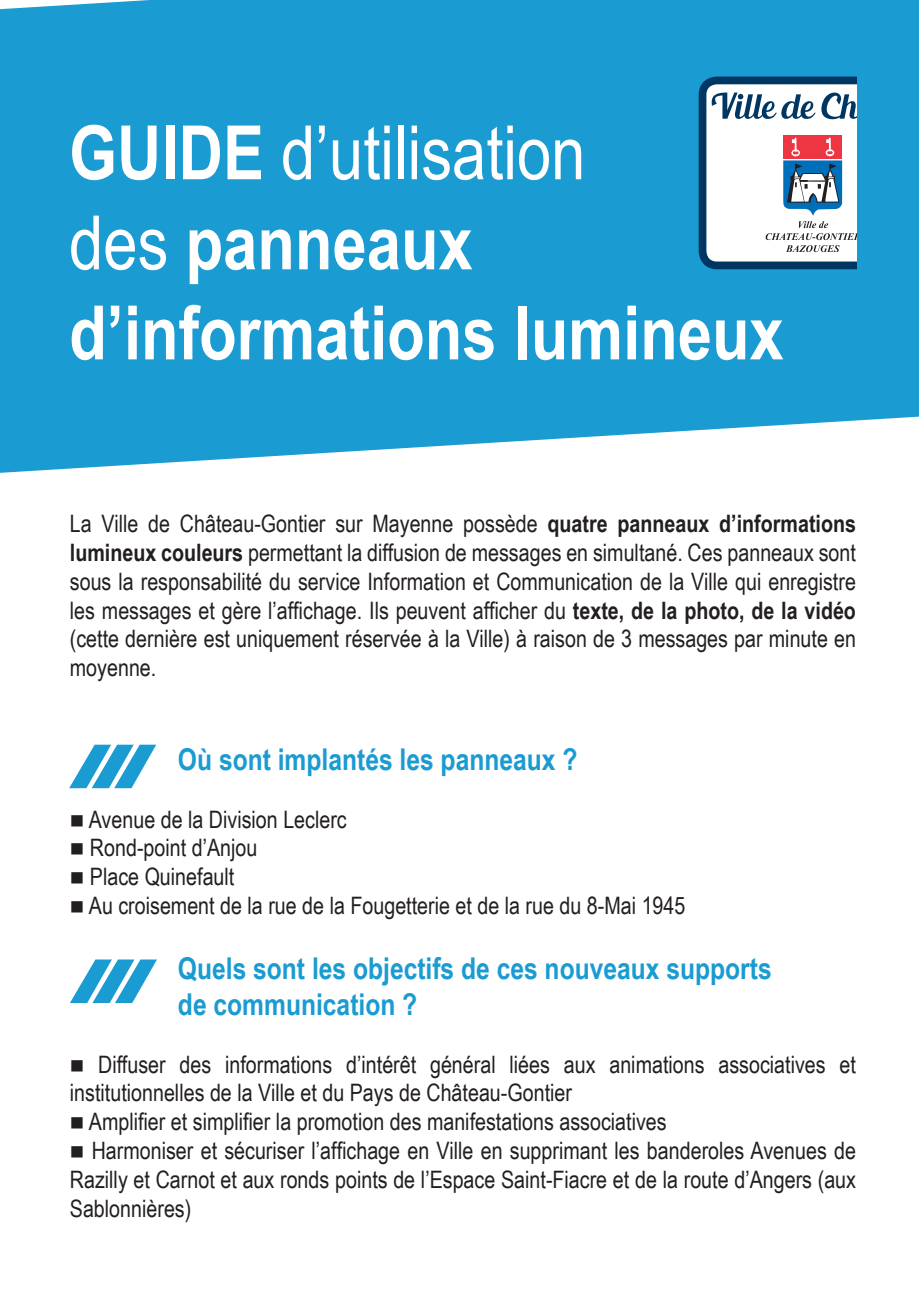
<style>
.page{position:relative;width:919px;height:1289px;background:#fff}
.page>*{position:absolute;margin:0;border:0;box-sizing:border-box;transform-origin:0 0}
.t1{font:700 75px/90px "Arial Narrow";color:#fff}
.t2{font:700 30px/36px "Arial Narrow";color:#1a9bd1}
.t3{font:24px/28.8px "Arial Narrow";color:#231f20;text-align:justify}
.s1{font-weight:400}
.s2{font-weight:700}
</style>
<div class="page">
<div style="left:0;top:0;width:918px;height:473px;background:#1a9bd1"></div>
<svg style="left:698px;top:77px;width:157px;height:192px"></svg>
<svg style="left:69px;top:744px;width:87px;height:44px"></svg>
<svg style="left:70px;top:959px;width:87px;height:44px"></svg>
<h1 class="t1" style="left:69px;top:115px;width:716px">GUIDE <span class="s1">d’utilisation<br>des</span> panneaux d’informations lumineux</h1>
<p class="t3" style="left:70px;top:511px;width:787px">La Ville de Château-Gontier sur Mayenne possède <span class="s2">quatre panneaux d’informations lumineux couleurs</span> permettant la diffusion de messages en simultané. Ces panneaux sont sous la responsabilité du service Information et Communication de la Ville qui enregistre les messages et gère l’affichage. Ils peuvent afficher du <span class="s2">texte, de la photo, de la vidéo </span>(cette dernière est uniquement réservée à la Ville) à raison de 3 messages par minute en moyenne.</p>
<p class="t2" style="left:178px;top:744px;width:401px">Où sont implantés les panneaux ?</p>
<p class="t3" style="left:70px;top:807px;width:278px">■ Avenue de la Division Leclerc</p>
<p class="t3" style="left:70px;top:835px;width:189px">■ Rond-point d’Anjou</p>
<p class="t3" style="left:70px;top:864px;width:166px">■ Place Quinefault</p>
<p class="t3" style="left:70px;top:893px;width:617px">■ Au croisement de la rue de la Fougetterie et de la rue du 8-Mai 1945</p>
<p class="t2" style="left:178px;top:953px;width:595px">Quels sont les objectifs de ces nouveaux supports de communication ?</p>
<p class="t3" style="left:70px;top:1051px;width:787px">■ Diffuser des informations d’intérêt général liées aux animations associatives et institutionnelles de la Ville et du Pays de Château-Gontier</p>
<p class="t3" style="left:70px;top:1106px;width:598px">■ Amplifier et simplifier la promotion des manifestations associatives</p>
<p class="t3" style="left:70px;top:1135px;width:787px">■ Harmoniser et sécuriser l’affichage en Ville en supprimant les banderoles Avenues de Razilly et Carnot et aux ronds points de l’Espace Saint-Fiacre et de la route d’Angers (aux Sablonnières)</p>
</div>
